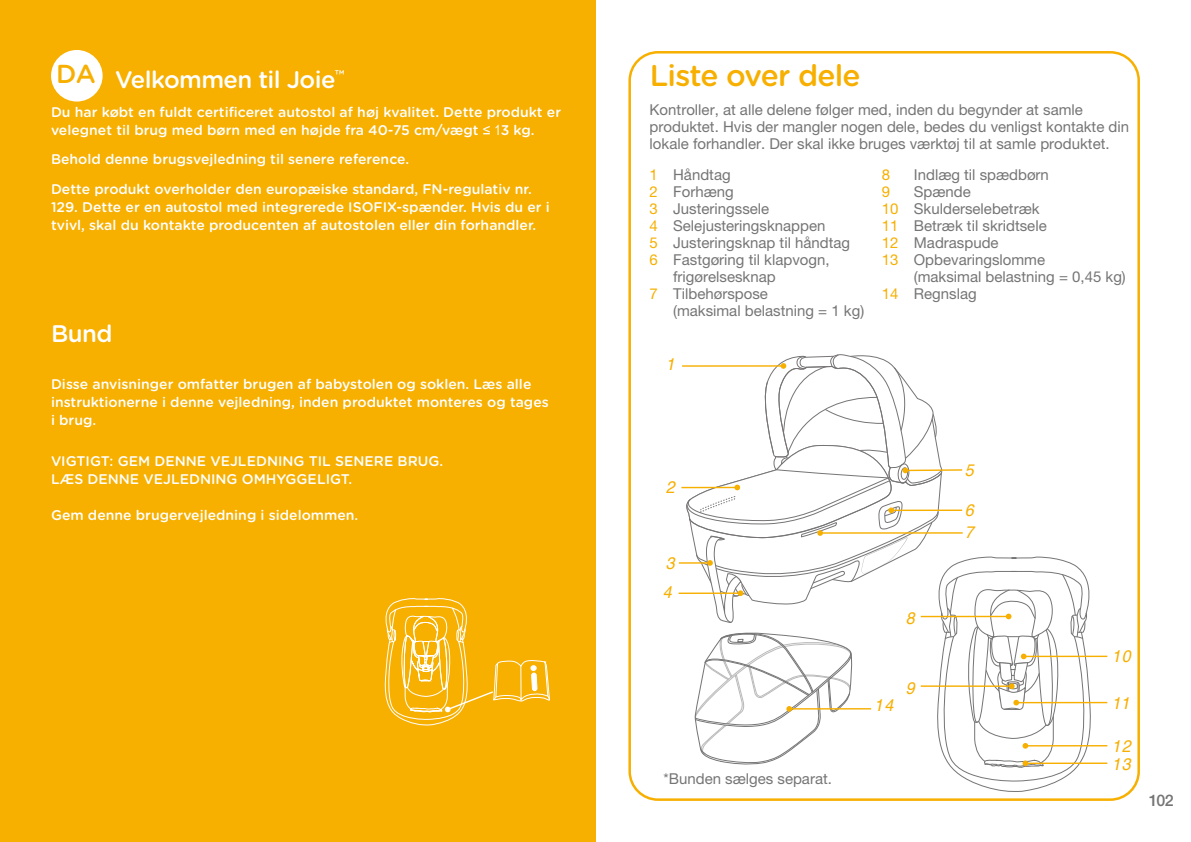
<style>
.page{position:relative;width:1191px;height:842px;background:#fff}
.page>*{position:absolute;margin:0;border:0;box-sizing:border-box;transform-origin:0 0}
.t1{font:500 30px "Gotham Rounded";letter-spacing:-.025em;color:#f7af00}
.t2{font:500 26px "Gotham Rounded";color:#f7af00}
.t3{font:500 24px "Gotham Rounded";letter-spacing:-.025em;color:#fff}
.t4{font:italic 16.8px/29.6px "Helvetica";letter-spacing:.075em;color:#f7af00;scale:.95 1}
.t5{font:500 16px "Helvetica Neue LT Std";color:#767575}
.t6{font:15px/17px "Helvetica Neue LT Std";color:#767575}
.t7{font:15px "Helvetica Neue LT Std";color:#f7af00}
.t8{font:500 14px/18px "Gotham Rounded";color:#fff}
.s1{font-family:"Arial";font-weight:400}
.s2{font-family:"Arial Narrow";font-weight:400}
.s3{color:#f7af00}
</style>
<div class="page">
<div style="left:0;top:0;width:595px;height:842px;background:#f7af00"></div>
<div style="left:51px;top:50px;width:52px;height:52px;background:#fff;border-radius:50%"></div>
<hr style="left:681px;top:487px;width:56px;height:1px;background:#f7af00">
<hr style="left:682px;top:365px;width:101px;height:2px;background:#f7af00">
<hr style="left:679px;top:562px;width:31px;height:2px;background:#f7af00">
<hr style="left:678px;top:592px;width:62px;height:2px;background:#f7af00">
<svg style="left:384px;top:598px;width:166px;height:127px"></svg>
<hr style="left:1023px;top:656px;width:84px;height:1px;background:#f7af00">
<hr style="left:1016px;top:702px;width:91px;height:1px;background:#f7af00">
<hr style="left:1025px;top:762px;width:82px;height:2px;background:#f7af00">
<hr style="left:1025px;top:745px;width:82px;height:1px;background:#f7af00">
<svg style="left:683px;top:354px;width:414px;height:438px"></svg>
<h2 class="t2" style="left:56px;top:55px;width:41px">DA</h2>
<h3 class="t3" style="left:115px;top:62px;width:231px">Velkommen til Joie<sup>™</sup></h3>
<p class="t8" style="left:51px;top:102px;width:511px">Du har købt en fuldt certificeret autostol af høj kvalitet. Dette produkt er velegnet til brug med børn med en højde fra 40-75 cm/vægt <span class="s1">≤</span> <span class="s2">1</span>3 kg.</p>
<p class="t8" style="left:51px;top:144px;width:482px;line-height:29.4px">Behold denne brugsvejledning til senere reference.<br>Dette produkt overholder den europæiske standard, FN-regulativ nr.</p>
<p class="t8" style="left:51px;top:197px;width:500px">129. Dette er en autostol med integrerede ISOFIX-spænder. Hvis du er i tvivl, skal du kontakte producenten af autostolen eller din forhandler.</p>
<h3 class="t3" style="left:51px;top:317px;width:63px">Bund</h3>
<p class="t8" style="left:51px;top:375px;width:499px">Disse anvisninger omfatter brugen af babystolen og soklen. Læs alle instruktionerne i denne vejledning, inden produktet monteres og tages i brug.</p>
<p class="t8" style="left:51px;top:452px;width:394px">VIGTIGT: GEM DENNE VEJLEDNING TIL SENERE BRUG.<br>LÆS DENNE VEJLEDNING OMHYGGELIGT.</p>
<p class="t8" style="left:51px;top:506px;width:309px">Gem denne brugervejledning i sidelommen.</p>
<h1 class="t1" style="left:649px;top:54px;width:212px">Liste over dele</h1>
<p class="t6" style="left:649px;top:101px;width:481px">Kontroller, at alle delene følger med, inden du begynder at samle produktet. Hvis der mangler nogen dele, bedes du venligst kontakte din lokale forhandler. Der skal ikke bruges værktøj til at samle produktet.</p>
<p class="t6" style="left:649px;top:166px;width:83px"><span class="s3">1</span> Håndtag</p>
<p class="t6" style="left:649px;top:183px;width:86px"><span class="s3">2</span> Forhæng</p>
<p class="t6" style="left:649px;top:200px;width:121px"><span class="s3">3</span> Justeringssele</p>
<p class="t6" style="left:649px;top:217px;width:177px"><span class="s3">4</span> Selejusteringsknappen</p>
<p class="t6" style="left:649px;top:234px;width:202px"><span class="s3">5</span> Justeringsknap til håndtag</p>
<p class="t6" style="left:649px;top:251px;width:182px"><span class="s3">6</span> Fastgøring til klapvogn,</p>
<p class="t6" style="left:673px;top:268px;width:104px">frigørelsesknap</p>
<p class="t6" style="left:649px;top:285px;width:120px"><span class="s3">7</span> Tilbehørspose</p>
<p class="t6" style="left:673px;top:302px;width:193px">(maksimal belastning = 1 kg)</p>
<p class="t7" style="left:882px;top:166px;width:10px">8</p>
<p class="t6" style="left:914px;top:166px;width:137px">Indlæg til spædbørn</p>
<p class="t7" style="left:882px;top:183px;width:10px">9</p>
<p class="t6" style="left:914px;top:183px;width:58px">Spænde</p>
<p class="t6" style="left:882px;top:200px;width:159px"><span class="s3">10</span> Skulderselebetræk</p>
<p class="t6" style="left:882px;top:217px;width:166px"><span class="s3">11</span> Betræk til skridtsele</p>
<p class="t6" style="left:882px;top:234px;width:118px"><span class="s3">12</span> Madraspude</p>
<p class="t6" style="left:882px;top:251px;width:165px"><span class="s3">13</span> Opbevaringslomme</p>
<p class="t6" style="left:914px;top:268px;width:213px">(maksimal belastning = 0,45 kg)</p>
<p class="t6" style="left:882px;top:285px;width:96px"><span class="s3">14</span> Regnslag</p>
<p class="t4" style="left:666px;top:350px;width:11px">1</p>
<p class="t4" style="left:666px;top:473px;width:11px">2</p>
<p class="t4" style="left:663px;top:548px;width:14px">3<br>4</p>
<p class="t6" style="left:663px;top:770px;width:170px">*Bunden sælges separat.</p>
<p class="t4" style="left:905px;top:603px;width:11px">8</p>
<p class="t4" style="left:874px;top:690px;width:21px">14</p>
<p class="t4" style="left:905px;top:673px;width:11px">9</p>
<p class="t4" style="left:964px;top:456px;width:11px">5</p>
<p class="t4" style="left:964px;top:499px;width:11px;line-height:22.6px">6<br>7</p>
<p class="t4" style="left:1111px;top:642px;width:21px">10</p>
<p class="t4" style="left:1111px;top:688px;width:20px">11</p>
<p class="t4" style="left:1111px;top:732px;width:21px">12</p>
<p class="t4" style="left:1111px;top:749px;width:21px">13</p>
<p class="t5" style="left:1148px;top:791px;width:26px">102</p>
</div>
